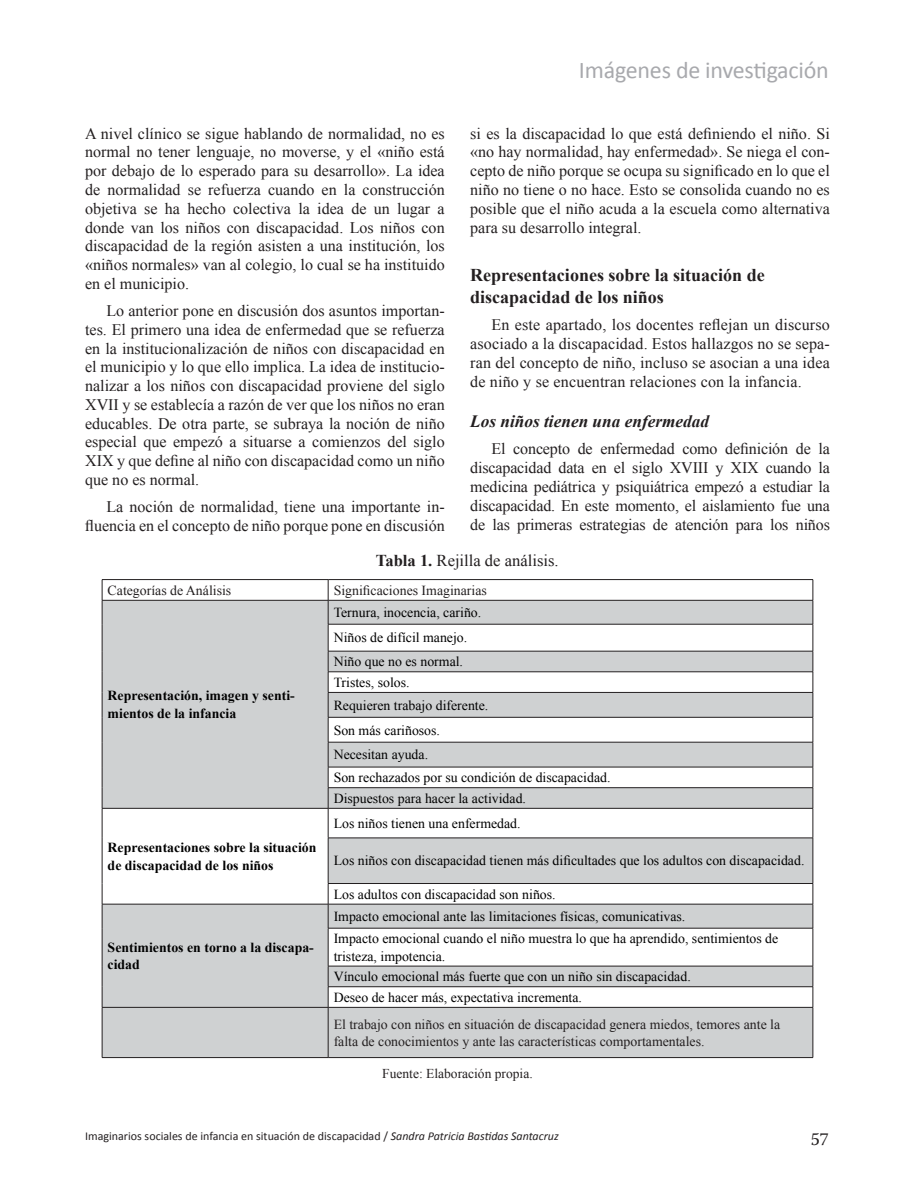
<style>
.page{position:relative;width:915px;height:1191px;background:#fff}
.page>*{position:absolute;margin:0;border:0;box-sizing:border-box;transform-origin:0 0}
.t1{font:24px "Calibri";letter-spacing:-.01em;color:#a8a9ad}
.t2{font:700 18px/22.5px "Times New Roman";color:#231f20}
.t3{font:18px "Warnock Pro";color:#231f20}
.t4{font:italic 700 17.25px "Times New Roman";color:#231f20}
.t5{font:16.65px "Times New Roman";color:#231f20}
.t6{font:16.05px/18.8px "Times New Roman";color:#231f20;text-align:justify}
.t7{font:13.8px/20.5px "Times New Roman";color:#000}
.t8{font:13.8px/17.2px "Times New Roman";color:#231f20}
.t9{font:700 13.8px/17.2px "Times New Roman";color:#000}
.t10{font:13.5px "Times New Roman";color:#231f20}
.t11{font:12px "Calibri";color:#231f20}
.s1{font-weight:700}
.s2{font-style:italic}
</style>
<div class="page">
<svg style="left:103px;top:601px;width:709px;height:456px;fill:#cfd1d2"></svg>
<hr style="left:102px;top:579px;width:226px;height:1px;background:#231f20">
<hr style="left:328px;top:579px;width:484px;height:1px;background:#231f20">
<hr style="left:102px;top:1057px;width:226px;height:1px;background:#231f20">
<hr style="left:328px;top:1057px;width:484px;height:1px;background:#231f20">
<hr style="left:102px;top:600px;width:226px;height:1px;background:#231f20">
<hr style="left:328px;top:600px;width:484px;height:1px;background:#231f20">
<hr style="left:328px;top:624px;width:484px;height:1px;background:#231f20">
<hr style="left:328px;top:651px;width:484px;height:1px;background:#231f20">
<hr style="left:328px;top:671px;width:484px;height:1px;background:#231f20">
<hr style="left:328px;top:692px;width:484px;height:1px;background:#231f20">
<hr style="left:328px;top:717px;width:484px;height:1px;background:#231f20">
<hr style="left:328px;top:742px;width:484px;height:1px;background:#231f20">
<hr style="left:328px;top:767px;width:484px;height:1px;background:#231f20">
<hr style="left:328px;top:787px;width:484px;height:1px;background:#231f20">
<hr style="left:102px;top:808px;width:226px;height:1px;background:#231f20">
<hr style="left:328px;top:808px;width:484px;height:1px;background:#231f20">
<hr style="left:328px;top:837px;width:484px;height:1px;background:#231f20">
<hr style="left:328px;top:883px;width:484px;height:1px;background:#231f20">
<hr style="left:102px;top:904px;width:226px;height:1px;background:#231f20">
<hr style="left:328px;top:904px;width:484px;height:1px;background:#231f20">
<hr style="left:328px;top:928px;width:484px;height:1px;background:#231f20">
<hr style="left:328px;top:965px;width:484px;height:1px;background:#231f20">
<hr style="left:328px;top:986px;width:484px;height:1px;background:#231f20">
<hr style="left:102px;top:1007px;width:226px;height:1px;background:#231f20">
<hr style="left:328px;top:1007px;width:484px;height:1px;background:#231f20">
<svg style="left:102px;top:580px;width:1px;height:228px"></svg>
<hr style="left:102px;top:808px;width:1px;height:30px;background:#231f20">
<hr style="left:102px;top:838px;width:1px;height:45px;background:#231f20">
<svg style="left:328px;top:580px;width:1px;height:257px"></svg>
<svg style="left:812px;top:580px;width:1px;height:257px"></svg>
<hr style="left:328px;top:838px;width:1px;height:45px;background:#231f20">
<hr style="left:812px;top:838px;width:1px;height:45px;background:#231f20">
<svg style="left:102px;top:883px;width:1px;height:45px"></svg>
<hr style="left:102px;top:928px;width:1px;height:38px;background:#231f20">
<svg style="left:102px;top:966px;width:1px;height:41px"></svg>
<svg style="left:328px;top:884px;width:1px;height:44px"></svg>
<svg style="left:812px;top:883px;width:1px;height:45px"></svg>
<hr style="left:328px;top:928px;width:1px;height:38px;background:#231f20">
<hr style="left:812px;top:928px;width:1px;height:38px;background:#231f20">
<svg style="left:328px;top:966px;width:1px;height:41px"></svg>
<svg style="left:812px;top:966px;width:1px;height:41px"></svg>
<hr style="left:102px;top:1007px;width:1px;height:50px;background:#231f20">
<hr style="left:328px;top:1007px;width:1px;height:50px;background:#231f20">
<hr style="left:812px;top:1007px;width:1px;height:50px;background:#231f20">
<h1 class="t1" style="left:578px;top:54px;width:251px">Imágenes de investigación</h1>
<p class="t6" style="left:470px;top:123px;width:361px">si es la discapacidad lo que está definiendo el niño. Si «no hay normalidad, hay enfermedad». Se niega el con&shy;cepto de niño porque se ocupa su significado en lo que el niño no tiene o no hace. Esto se consolida cuando no es posible que el niño acuda a la escuela como alternativa para su desarrollo integral.</p>
<p class="t2" style="left:470px;top:262px;width:296px">Representaciones sobre la situación de discapacidad de los niños</p>
<p class="t6" style="left:470px;top:315px;width:361px;text-indent:21px">En este apartado, los docentes reflejan un discurso asociado a la discapacidad. Estos hallazgos no se sepa&shy;ran del concepto de niño, incluso se asocian a una idea de niño y se encuentran relaciones con la infancia.</p>
<p class="t4" style="left:470px;top:409px;width:240px">Los niños tienen una enfermedad</p>
<p class="t6" style="left:470px;top:439px;width:361px;text-indent:21px">El concepto de enfermedad como definición de la discapacidad data en el siglo XVIII y XIX cuando la medicina pediátrica y psiquiátrica empezó a estudiar la discapacidad. En este momento, el aislamiento fue una de las primeras estrategias de atención para los niños</p>
<p class="t5" style="left:376px;top:549px;width:184px"><span class="s1">Tabla 1.</span> Rejilla de análisis.</p>
<p class="t6" style="left:85px;top:123px;width:361px">A nivel clínico se sigue hablando de normalidad, no es normal no tener lenguaje, no moverse, y el «niño está por debajo de lo esperado para su desarrollo». La idea de normalidad se refuerza cuando en la construcción objetiva se ha hecho colectiva la idea de un lugar a donde van los niños con discapacidad. Los niños con discapacidad de la región asisten a una institución, los «niños normales» van al colegio, lo cual se ha instituido en el municipio.</p>
<p class="t6" style="left:85px;top:301px;width:361px;text-indent:21px">Lo anterior pone en discusión dos asuntos importan&shy;tes. El primero una idea de enfermedad que se refuerza en la institucionalización de niños con discapacidad en el municipio y lo que ello implica. La idea de institucio&shy;nalizar a los niños con discapacidad proviene del siglo XVII y se establecía a razón de ver que los niños no eran educables. De otra parte, se subraya la noción de niño especial que empezó a situarse a comienzos del siglo XIX y que define al niño con discapacidad como un niño que no es normal.</p>
<p class="t6" style="left:85px;top:497px;width:361px;text-align:right">La noción de normalidad, tiene una importante in&shy;fluencia en el concepto de niño porque pone en discusión</p>
<p class="t8" style="left:108px;top:581px;width:125px">Categorías de Análisis</p>
<p class="t8" style="left:333px;top:581px;width:155px">Significaciones Imaginarias</p>
<p class="t9" style="left:108px;top:686px;width:188px">Representación, imagen y senti&shy;mientos de la infancia</p>
<p class="t9" style="left:108px;top:838px;width:210px">Representaciones sobre la situación de discapacidad de los niños</p>
<p class="t9" style="left:108px;top:938px;width:208px">Sentimientos en torno a la discapa&shy;cidad</p>
<p class="t7" style="left:333px;top:599px;width:149px;line-height:25.3px">Ternura, inocencia, cariño.<br>Niños de difícil manejo.</p>
<p class="t7" style="left:333px;top:651px;width:131px">Niño que no es normal.<br>Tristes, solos.</p>
<p class="t7" style="left:333px;top:692px;width:156px;line-height:24.9px">Requieren trabajo diferente.<br>Son más cariñosos.<br>Necesitan ayuda.</p>
<p class="t7" style="left:333px;top:767px;width:278px">Son rechazados por su condición de discapacidad.<br>Dispuestos para hacer la actividad.</p>
<p class="t7" style="left:333px;top:812px;width:188px">Los niños tienen una enfermedad.</p>
<p class="t7" style="left:333px;top:850px;width:472px">Los niños con discapacidad tienen más dificultades que los adultos con discapacidad.</p>
<p class="t7" style="left:333px;top:883px;width:223px">Los adultos con discapacidad son niños.</p>
<p class="t7" style="left:333px;top:904px;width:446px;line-height:22.4px">Impacto emocional ante las limitaciones físicas, comunicativas.<br>Impacto emocional cuando el niño muestra lo que ha aprendido, sentimientos de</p>
<p class="t7" style="left:333px;top:945px;width:358px">tristeza, impotencia.<br>Vínculo emocional más fuerte que con un niño sin discapacidad.<br>Deseo de hacer más, expectativa incrementa.</p>
<p class="t8" style="left:333px;top:1015px;width:448px">El trabajo con niños en situación de discapacidad genera miedos, temores ante la falta de conocimientos y ante las características comportamentales.</p>
<p class="t10" style="left:382px;top:1064px;width:152px">Fuente: Elaboración propia.</p>
<p class="t11" style="left:85px;top:1128px;width:475px">Imaginarios sociales de infancia en situación de discapacidad / <span class="s2">Sandra Patricia Bastidas Santacruz</span></p>
<p class="t3" style="left:810px;top:1128px;width:19px">57</p>
</div>
